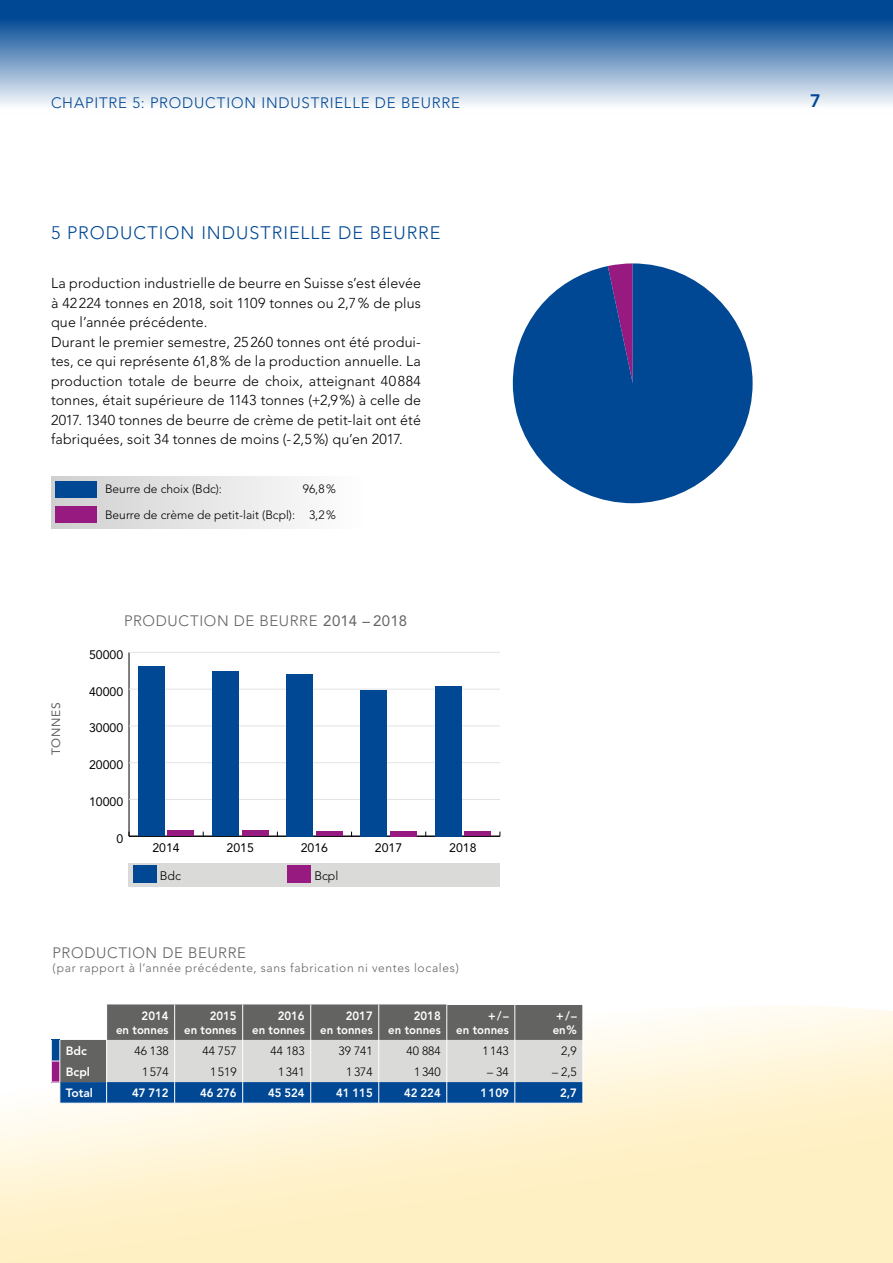
<style>
.page{position:relative;width:893px;height:1263px;background:#fff}
.page>*{position:absolute;margin:0;border:0;box-sizing:border-box;transform-origin:0 0}
.t1{font:300 18px "Avenir LT Std";letter-spacing:.055em;color:#004894}
.t2{font:800 18px "Avenir LT Std";color:#004894}
.t3{font:300 15px "Avenir LT Std";letter-spacing:.04em;color:#636362}
.t4{font:300 15px "Avenir LT Std";letter-spacing:.055em;color:#004894}
.t5{font:300 14.25px/19.5px "Avenir LT Std";letter-spacing:.01em;color:#000}
.t6{font:12.3px "Avenir";color:#000}
.t7{font:12.3px "Avenir LT Std";color:#000}
.t8{font:300 12.3px "Avenir";color:#000}
.t9{font:12.3px "Avenir";color:#000}
.t10{font:800 12px/14.4px "Avenir LT Std";color:#fff;text-align:right;scale:.95 1}
.t11{font:300 12px "Avenir";letter-spacing:.055em;color:#636362}
.t12{font:300 12px/25.5px "Avenir";color:#000;text-align:right}
.t13{font:300 12px "Avenir LT Std";color:#000}
.t14{font:800 12px "Avenir LT Std";color:#fff}
.t15{font:12px "Avenir LT Std";letter-spacing:.055em;color:#636362}
.s1{font-weight:400}
</style>
<div class="page">
<svg style="left:0;top:1006px;width:893px;height:257px;background:#fff3d1"></svg>
<svg style="left:0;top:0;width:893px;height:105px;background:#6590bd"></svg>
<svg style="left:51px;top:1004px;width:533px;height:99px;background:#8694a3"></svg>
<hr style="left:60px;top:1103px;width:47px;height:1px;background:#fff">
<hr style="left:107px;top:1103px;width:68px;height:1px;background:#fff">
<hr style="left:175px;top:1103px;width:68px;height:1px;background:#fff">
<hr style="left:243px;top:1103px;width:68px;height:1px;background:#fff">
<hr style="left:311px;top:1103px;width:68px;height:1px;background:#fff">
<hr style="left:379px;top:1103px;width:68px;height:1px;background:#fff">
<hr style="left:447px;top:1103px;width:68px;height:1px;background:#fff">
<hr style="left:515px;top:1103px;width:68px;height:1px;background:#fff">
<hr style="left:129px;top:652px;width:1px;height:184px;background:#000">
<hr style="left:129px;top:836px;width:371px;height:1px;background:#000">
<hr style="left:129px;top:799px;width:371px;height:1px;background:#e3e3e3">
<hr style="left:129px;top:762px;width:371px;height:1px;background:#e3e3e3">
<hr style="left:129px;top:725px;width:371px;height:1px;background:#e3e3e3">
<hr style="left:129px;top:689px;width:371px;height:1px;background:#e3e3e3">
<hr style="left:129px;top:652px;width:371px;height:1px;background:#e3e3e3">
<div style="left:168px;top:830px;width:26px;height:6px;background:#961a80"></div>
<div style="left:242px;top:831px;width:26px;height:5px;background:#961a80"></div>
<div style="left:316px;top:831px;width:27px;height:5px;background:#961a80"></div>
<div style="left:390px;top:831px;width:27px;height:5px;background:#961a80"></div>
<div style="left:464px;top:831px;width:27px;height:5px;background:#961a80"></div>
<div style="left:138px;top:667px;width:27px;height:169px;background:#004894"></div>
<div style="left:212px;top:672px;width:27px;height:164px;background:#004894"></div>
<div style="left:286px;top:674px;width:27px;height:162px;background:#004894"></div>
<div style="left:360px;top:690px;width:27px;height:146px;background:#004894"></div>
<div style="left:435px;top:686px;width:26px;height:150px;background:#004894"></div>
<svg style="left:513px;top:263px;width:240px;height:240px;fill:#004894"></svg>
<div style="left:51px;top:476px;width:310px;height:53px;background:linear-gradient(to right,#cac3ca,#fff)"></div>
<div style="left:56px;top:481px;width:41px;height:16px;background:#004894"></div>
<div style="left:56px;top:506px;width:41px;height:16px;background:#961a80"></div>
<div style="left:129px;top:863px;width:371px;height:23px;background:#dadad9"></div>
<div style="left:287px;top:865px;width:23px;height:17px;background:#961a80"></div>
<div style="left:134px;top:865px;width:23px;height:17px;background:#004894"></div>
<p class="t4" style="left:51px;top:94px;width:410px">CHAPITRE 5: PRODUCTION INDUSTRIELLE DE BEURRE</p>
<p class="t1" style="left:51px;top:222px;width:391px">5 PRODUCTION INDUSTRIELLE DE BEURRE</p>
<p class="t5" style="left:51px;top:273px;width:371px">La production industrielle de beurre en Suisse s’est élevée à 42224 tonnes en 2018, soit 1109 tonnes ou 2,7% de plus que l’année précédente.<br>Durant le premier semestre, 25260 tonnes ont été produi&shy;tes, ce qui représente 61,8% de la production annuelle. La production totale de beurre de choix, atteignant 40884 tonnes, était supérieure de 1143 tonnes (+2,9%) à celle de 2017. 1340 tonnes de beurre de crème de petit-lait ont été fabriquées, soit 34 tonnes de moins (-2,5%) qu’en 2017.</p>
<p class="t12" style="left:105px;top:476px;width:118px">Beurre de choix (Bdc):</p>
<p class="t12" style="left:105px;top:476px;width:232px">96,8%<br>Beurre de crème de petit-lait (Bcpl): 3,2%</p>
<p class="t3" style="left:124px;top:612px;width:285px">PRODUCTION DE BEURRE <span class="s1">2014 – 2018</span></p>
<p class="t6" style="left:89px;top:647px;width:36px">50000</p>
<p class="t15" style="left:49px;top:755px;width:54px;rotate:-90deg">TONNES</p>
<p class="t6" style="left:89px;top:684px;width:36px">40000</p>
<p class="t6" style="left:89px;top:721px;width:36px">30000</p>
<p class="t6" style="left:89px;top:758px;width:36px">20000</p>
<p class="t6" style="left:89px;top:794px;width:36px">10000</p>
<p class="t6" style="left:116px;top:831px;width:8px">0</p>
<p class="t7" style="left:152px;top:840px;width:29px">2013</p>
<p class="t7" style="left:227px;top:840px;width:29px">2014</p>
<p class="t7" style="left:301px;top:840px;width:29px">2015</p>
<p class="t7" style="left:375px;top:840px;width:29px">2016</p>
<p class="t7" style="left:449px;top:840px;width:29px">2017</p>
<p class="t8" style="left:314px;top:869px;width:26px">Bcpl</p>
<p class="t7" style="left:173px;top:840px;width:8px">4</p>
<p class="t7" style="left:247px;top:840px;width:8px">5</p>
<p class="t7" style="left:321px;top:840px;width:8px">6</p>
<p class="t7" style="left:395px;top:840px;width:8px">7</p>
<p class="t7" style="left:470px;top:840px;width:8px">8</p>
<p class="t8" style="left:160px;top:869px;width:30px">Bdcu</p>
<p class="t8" style="left:314px;top:869px;width:26px">SiBu</p>
<p class="t9" style="left:160px;top:869px;width:28px">VoBu</p>
<p class="t3" style="left:53px;top:943px;width:195px">PRODUCTION DE BEURRE</p>
<p class="t11" style="left:53px;top:961px;width:408px">(par rapport à l’année précédente, sans fabrication ni ventes locales)</p>
<p class="t10" style="left:116px;top:1008px;width:57px">2014<br>en tonnes</p>
<p class="t10" style="left:184px;top:1008px;width:57px">2015<br>en tonnes</p>
<p class="t10" style="left:252px;top:1008px;width:57px">2016<br>en tonnes</p>
<p class="t10" style="left:320px;top:1008px;width:57px">2017<br>en tonnes</p>
<p class="t10" style="left:388px;top:1008px;width:57px">2018<br>en tonnes</p>
<p class="t10" style="left:456px;top:1008px;width:57px">+/–<br>en tonnes</p>
<p class="t10" style="left:553px;top:1008px;width:27px;text-align:left">+/– en%</p>
<p class="t14" style="left:66px;top:1044px;width:23px">Bdc</p>
<p class="t13" style="left:134px;top:1044px;width:36px">46 138</p>
<p class="t13" style="left:202px;top:1044px;width:36px">44 757</p>
<p class="t13" style="left:270px;top:1044px;width:36px">44 183</p>
<p class="t13" style="left:339px;top:1044px;width:36px">39 741</p>
<p class="t13" style="left:407px;top:1044px;width:36px">40 884</p>
<p class="t13" style="left:482px;top:1044px;width:28px">1143</p>
<p class="t13" style="left:561px;top:1044px;width:17px">2,9</p>
<p class="t14" style="left:66px;top:1065px;width:26px">Bcpl</p>
<p class="t13" style="left:142px;top:1065px;width:28px">1574</p>
<p class="t13" style="left:210px;top:1065px;width:28px">1519</p>
<p class="t13" style="left:278px;top:1065px;width:28px">1341</p>
<p class="t13" style="left:346px;top:1065px;width:28px">1374</p>
<p class="t13" style="left:414px;top:1065px;width:28px">1340</p>
<p class="t13" style="left:487px;top:1065px;width:23px">– 34</p>
<p class="t13" style="left:552px;top:1065px;width:26px">– 2,5</p>
<p class="t14" style="left:66px;top:1086px;width:29px">Total</p>
<p class="t10" style="left:132px;top:1086px;width:40px">47 712</p>
<p class="t10" style="left:200px;top:1086px;width:40px">46 276</p>
<p class="t10" style="left:268px;top:1086px;width:40px">45 524</p>
<p class="t10" style="left:336px;top:1086px;width:40px">41 115</p>
<p class="t10" style="left:404px;top:1086px;width:40px">42 224</p>
<p class="t10" style="left:480px;top:1086px;width:31px">1109</p>
<p class="t10" style="left:560px;top:1086px;width:19px">2,7</p>
<p class="t2" style="left:810px;top:90px;width:12px">7</p>
</div>
